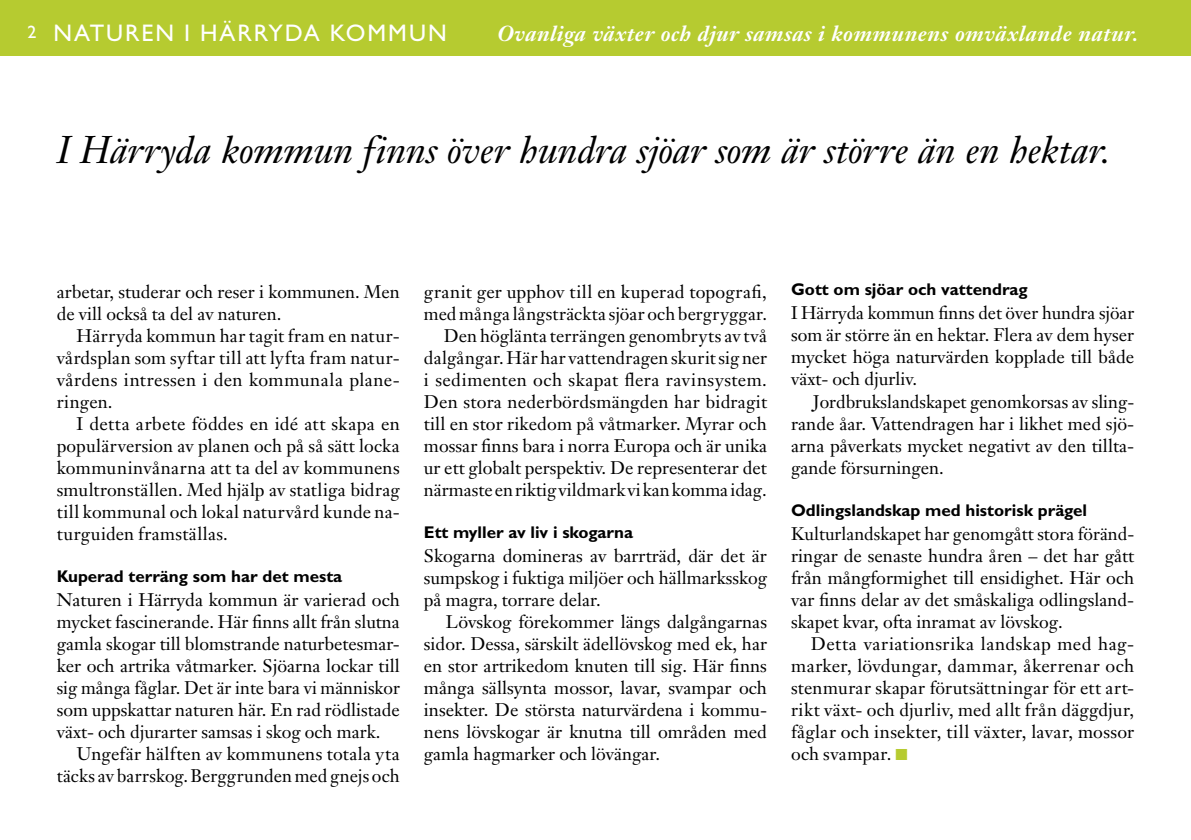
<style>
.page{position:relative;width:1191px;height:840px;background:#fff}
.page>*{position:absolute;margin:0;border:0;box-sizing:border-box;transform-origin:0 0}
.t1{font:italic 38px "Janson Text";color:#000}
.t2{font:24px "Gill Sans Std";letter-spacing:.075em;color:#fff}
.t3{font:21.4px "Janson Text Bold Italic Os F";letter-spacing:.025em;color:#fff}
.t4{font:18px/22px "Janson Text";color:#000;text-align:justify}
.t5{font:700 17px "Gill Sans Std";color:#000}
.s1{font-size:18px}
.s2{color:#b6cb30}
</style>
<div class="page">
<div style="left:0;top:0;width:1191px;height:56px;background:#b6cb30"></div>
<h2 class="t2" style="left:27px;top:19px;width:421px"><span class="s1">2</span> NATU REN I HÄRRYDA KOMMU N</h2>
<p class="t3" style="left:497px;top:19px;width:643px">Ovanliga växter och djur samsas i kommunens omväxlande natur.</p>
<h1 class="t1" style="left:57px;top:126px;width:1055px">I Härryda kommun finns över hundra sjöar som är större än en hektar.</h1>
<p class="t4" style="left:57px;top:280px;width:345px">arbetar, studerar och reser i kommunen. Men de vill också ta del av naturen.</p>
<p class="t4" style="left:57px;top:324px;width:345px;text-indent:20px">Härryda kommun har tagit fram en natur&shy;vårdsplan som syftar till att lyfta fram natur&shy;vårdens intressen i den kommunala plane&shy;ringen.</p>
<p class="t4" style="left:57px;top:412px;width:345px;text-indent:20px">I detta arbete föddes en idé att skapa en populärversion av planen och på så sätt locka kommuninvånarna att ta del av kommunens smultronställen. Med hjälp av statliga bidrag till kommunal och lokal naturvård kunde na&shy;turguiden framställas.</p>
<p class="t5" style="left:57px;top:566px;width:287px">Kuperad terräng som har det mesta</p>
<p class="t4" style="left:57px;top:588px;width:345px">Naturen i Härryda kommun är varierad och mycket fascinerande. Här finns allt från slutna gamla skogar till blomstrande naturbetesmar&shy;ker och artrika våtmarker. Sjöarna lockar till sig många fåglar. Det är inte bara vi människor som uppskattar naturen här. En rad rödlistade växt- och djurarter samsas i skog och mark.</p>
<p class="t4" style="left:57px;top:742px;width:344px;text-align:right">Ungefär hälften av kommunens totala yta täcks av barrskog. Berggrunden med gnejs och</p>
<p class="t4" style="left:424px;top:280px;width:345px;text-align:right">granit ger upphov till en kuperad topografi, med många långsträckta sjöar och bergryggar.<br>Den höglänta terrängen genombryts av två dalgångar. Här har vattendragen skurit sig ner i sedimenten och skapat flera ravinsystem.<br>Den stora nederbördsmängden har bidragit till en stor rikedom på våtmarker. Myrar och mossar finns bara i norra Europa och är unika ur ett globalt perspektiv. De representerar det närmaste en riktig vildmark vi kan komma idag.</p>
<p class="t5" style="left:424px;top:522px;width:211px">Ett myller av liv i skogarna</p>
<p class="t4" style="left:424px;top:544px;width:345px">Skogarna domineras av barrträd, där det är sumpskog i fuktiga miljöer och hällmarksskog på magra, torrare delar.</p>
<p class="t4" style="left:424px;top:610px;width:345px;text-indent:22px">Lövskog förekommer längs dalgångarnas sidor. Dessa, särskilt ädellövskog med ek, har en stor artrikedom knuten till sig. Här finns många sällsynta mossor, lavar, svampar och insekter. De största naturvärdena i kommu&shy;nens lövskogar är knutna till områden med gamla hagmarker och lövängar.</p>
<p class="t5" style="left:791px;top:279px;width:238px">Gott om sjöar och vattendrag</p>
<p class="t4" style="left:791px;top:302px;width:345px">I Härryda kommun finns det över hundra sjöar som är större än en hektar. Flera av dem hyser mycket höga naturvärden kopplade till både växt- och djurliv.</p>
<p class="t4" style="left:791px;top:390px;width:345px;text-indent:22px">Jordbrukslandskapet genomkorsas av sling&shy;rande åar. Vattendragen har i likhet med sjö&shy;arna påverkats mycket negativt av den tillta&shy;gande försurningen.</p>
<p class="t5" style="left:791px;top:499px;width:297px">Odlingslandskap med historisk prägel</p>
<p class="t4" style="left:791px;top:522px;width:345px">Kulturlandskapet har genomgått stora föränd&shy;ringar de senaste hundra åren – det har gått från mångformighet till ensidighet. Här och var finns delar av det småskaliga odlingsland&shy;skapet kvar, ofta inramat av lövskog.</p>
<p class="t4" style="left:791px;top:632px;width:345px;text-indent:20px">Detta variationsrika landskap med hag&shy;marker, lövdungar, dammar, åkerrenar och stenmurar skapar förutsättningar för ett art&shy;rikt växt- och djurliv, med allt från däggdjur, fåglar och insekter, till växter, lavar, mossor och svampar. <span class="s2">■</span></p>
</div>
